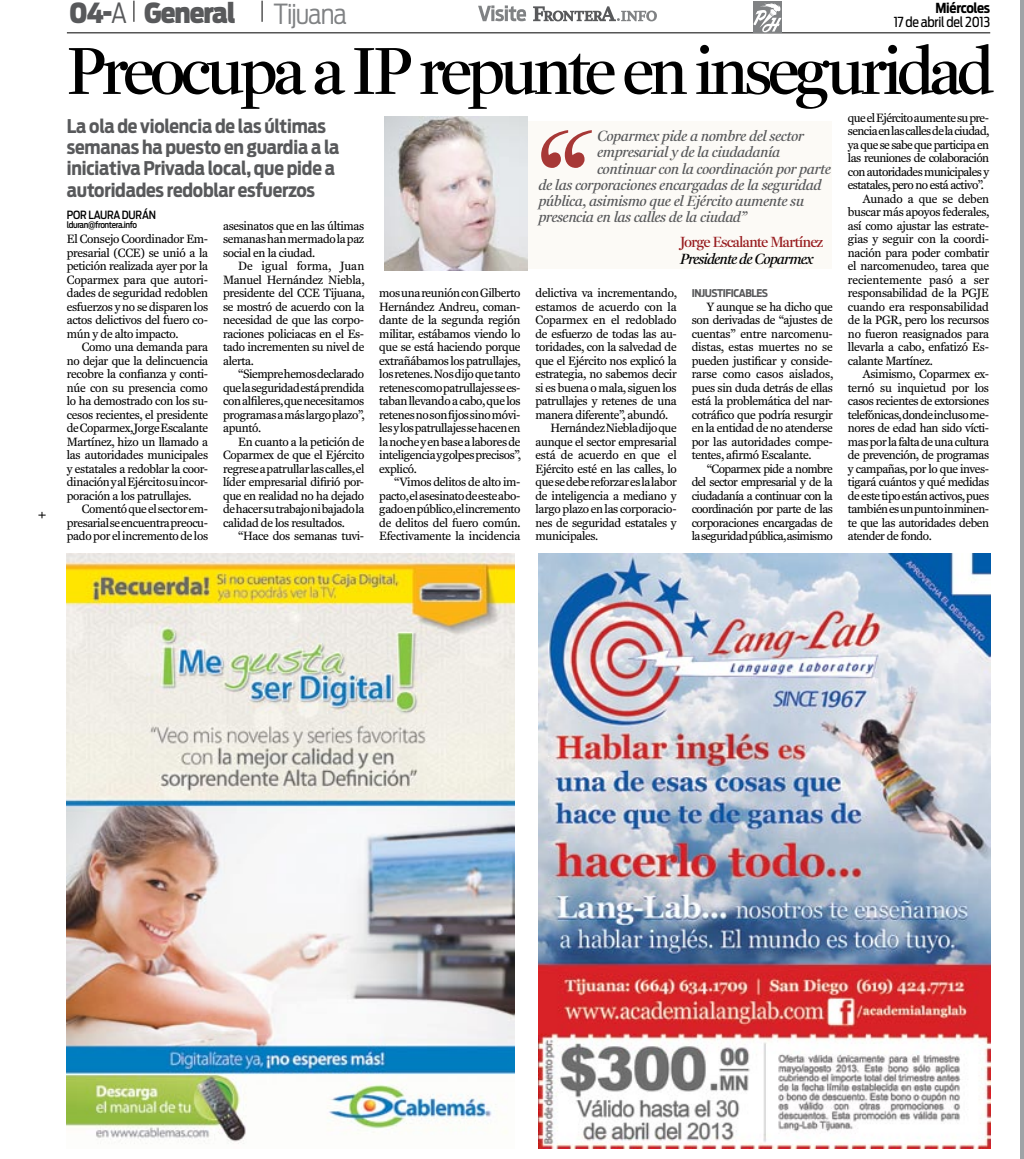
<style>
.page{position:relative;width:1024px;height:1159px;background:#fff}
.page>*{position:absolute;margin:0;border:0;box-sizing:border-box;transform-origin:0 0}
.t1{font:67.5px "Fenway Display";letter-spacing:-.04em;color:#000}
.t2{font:900 27.5px "Antenna Cond";letter-spacing:-.04em;color:#58595b}
.t3{font:300 27.5px "Antenna Cond";letter-spacing:-.04em;color:#808284}
.t4{font:700 18.75px/21.2px "Antenna Cond";letter-spacing:-.01em;color:#58595b}
.t5{font:italic 15px "Fenway Display";letter-spacing:.01em;color:#58595b}
.t6{font:15px "Fenway Display";letter-spacing:-.025em;color:#971b1e}
.t7{font:italic 15px "Fenway Display";letter-spacing:-.02em;color:#000}
.t8{font:13.75px "Antenna Cond";letter-spacing:-.02em;color:#000}
.t9{font:700 13.75px "Antenna Cond";letter-spacing:-.02em;color:#000}
.t10{font:12.25px/13.5px "Fenway";letter-spacing:-.025em;color:#000;text-align:justify}
.t11{font:12.25px "Fenway";letter-spacing:-.045em;color:#000}
.t12{font:12.25px "Fenway";color:#000}
.t13{font:500 11.25px "Antenna Cond";letter-spacing:-.02em;color:#000}
.t14{font:700 10.62px "Antenna Cond";letter-spacing:-.04em;color:#58595b}
.t15{font:500 8.75px "Antenna Cond";letter-spacing:-.04em;color:#000}
.s1{font-weight:300}
</style>
<div class="page">
<svg style="left:38px;top:512px;width:8px;height:6px"></svg>
<hr style="left:1021px;top:0;width:3px;height:1158px;background:#9fa3a6">
<div style="left:525px;top:122px;width:306px;height:147px;background:#fcfaf6"></div>
<hr style="left:67px;top:33px;width:923px;height:1px;background:#000">
<div style="left:753px;top:1px;width:28px;height:31px;background:#808284"></div>
<svg style="left:753px;top:3px;width:28px;height:29px"></svg>
<svg style="left:533px;top:6px;width:124px;height:15px"></svg>
<svg style="left:478px;top:5px;width:48px;height:16px"></svg>
<svg style="left:134px;top:1px;width:1px;height:21px"></svg>
<svg style="left:262px;top:1px;width:1px;height:21px"></svg>
<img style="left:67px;top:554px;width:447px;height:590px">
<img style="left:538px;top:554px;width:452px;height:594px">
<svg style="left:541px;top:130px;width:51px;height:38px"></svg>
<img style="left:384px;top:117px;width:143px;height:153px">
<h2 class="t2" style="left:69px;top:-4px;width:168px">04-<span class="s1">A</span> General</h2>
<h2 class="t3" style="left:273px;top:-2px;width:75px">Tijuana</h2>
<p class="t9" style="left:935px;top:0;width:56px">Miércoles</p>
<p class="t8" style="left:893px;top:14px;width:98px">17 de abril del 2013</p>
<h1 class="t1" style="left:67px;top:31px;width:928px">Preocupa a IP repunte en inseguridad</h1>
<h3 class="t4" style="left:67px;top:115px;width:274px">La ola de violencia de las últimas semanas ha puesto en guardia a la iniciativa Privada local, que pide a autoridades redoblar esfuerzos</h3>
<p class="t13" style="left:67px;top:208px;width:91px">Por Laura Durán</p>
<p class="t15" style="left:67px;top:219px;width:72px">lduran@frontera.info</p>
<p class="t10" style="left:67px;top:232px;width:143px">El Consejo Coordinador Em&shy;presarial (CCE) se unió a la petición realizada ayer por la Coparmex para que autori&shy;dades de seguridad redoblen esfuerzos y no se disparen los actos delictivos del fuero co&shy;mún y de alto impacto.</p>
<p class="t10" style="left:67px;top:340px;width:143px;text-indent:15px">Como una demanda para no dejar que la delincuencia recobre la confianza y conti&shy;núe con su presencia como lo ha demostrado con los su&shy;cesos recientes, el presidente de Coparmex, Jorge Escalante Martínez, hizo un llamado a las autoridades municipales y estatales a redoblar la coor&shy;dinación y al Ejército su incor&shy;poración a los patrullajes.</p>
<p class="t10" style="left:67px;top:502px;width:143px;text-indent:15px">Comentó que el sector em&shy;presarial se encuentra preocu&shy;pado por el incremento de los</p>
<p class="t10" style="left:223px;top:219px;width:143px">asesinatos que en las últimas semanas han mermado la paz social en la ciudad.</p>
<p class="t10" style="left:223px;top:259px;width:143px;text-indent:15px">De igual forma, Juan Manuel Hernández Niebla, presidente del CCE Tijuana, se mostró de acuerdo con la necesidad de que las corpo&shy;raciones policiacas en el Es&shy;tado incrementen su nivel de alerta.</p>
<p class="t10" style="left:223px;top:367px;width:143px;text-indent:15px">“Siempre hemos declarado que la seguridad está prendida con alfileres, que necesitamos programas a más largo plazo”, apuntó.</p>
<p class="t10" style="left:223px;top:435px;width:143px;text-indent:15px">En cuanto a la petición de Coparmex de que el Ejército regrese a patrullar las calles, el líder empresarial difirió por&shy;que en realidad no ha dejado de hacer su trabajo ni bajado la calidad de los resultados.</p>
<p class="t10" style="left:238px;top:529px;width:128px">“Hace dos semanas tuvi-</p>
<p class="t10" style="left:379px;top:286px;width:143px">mos una reunión con Gilberto Hernández Andreu, coman&shy;dante de la segunda región militar, estábamos viendo lo que se está haciendo porque extrañábamos los patrullajes, los retenes. Nos dijo que tanto retenes como patrullajes se es&shy;taban llevando a cabo, que los retenes no son fijos sino móvi&shy;les y los patrullajes se hacen en la noche y en base a labores de inteligencia y golpes precisos”, explicó.</p>
<p class="t10" style="left:379px;top:475px;width:143px;text-indent:15px">“Vimos delitos de alto im&shy;pacto, el asesinato de este abo&shy;gado en público, el incremento de delitos del fuero común.<br>Efectivamente la incidencia</p>
<p class="t5" style="left:597px;top:127px;width:208px">Coparmex pide a nombre del sector</p>
<p class="t5" style="left:597px;top:143px;width:184px">empresarial y de la ciudadanía</p>
<p class="t5" style="left:597px;top:160px;width:235px">continuar con la coordinación por parte</p>
<p class="t5" style="left:539px;top:176px;width:284px">de las corporaciones encargadas de la seguridad</p>
<p class="t5" style="left:539px;top:192px;width:267px">pública, asimismo que el Ejército aumente su</p>
<p class="t5" style="left:539px;top:208px;width:210px">presencia en las calles de la ciudad”</p>
<p class="t6" style="left:680px;top:233px;width:145px">Jorge Escalante Martínez</p>
<p class="t7" style="left:680px;top:249px;width:135px">Presidente de Coparmex</p>
<p class="t10" style="left:535px;top:286px;width:143px">delictiva va incrementando,</p>
<p class="t10" style="left:535px;top:300px;width:143px">estamos de acuerdo con la</p>
<p class="t10" style="left:535px;top:313px;width:143px">Coparmex en el redoblado</p>
<p class="t10" style="left:535px;top:327px;width:143px">de esfuerzo de todas las au-</p>
<p class="t10" style="left:535px;top:340px;width:143px">toridades, con la salvedad de</p>
<p class="t10" style="left:535px;top:354px;width:143px">que el Ejército nos explicó la</p>
<p class="t10" style="left:535px;top:367px;width:143px">estrategia, no sabemos decir</p>
<p class="t10" style="left:535px;top:381px;width:143px">si es buena o mala, siguen los</p>
<p class="t10" style="left:535px;top:394px;width:143px">patrullajes y retenes de una</p>
<p class="t10" style="left:535px;top:408px;width:134px">manera diferente”, abundó.</p>
<p class="t10" style="left:550px;top:421px;width:128px">Hernández Niebla dijo que</p>
<p class="t10" style="left:535px;top:435px;width:143px">aunque el sector empresarial</p>
<p class="t10" style="left:535px;top:448px;width:143px">está de acuerdo en que el</p>
<p class="t10" style="left:535px;top:462px;width:143px">Ejército esté en las calles, lo</p>
<p class="t10" style="left:535px;top:475px;width:143px">que se debe reforzar es la labor</p>
<p class="t10" style="left:535px;top:489px;width:143px">de inteligencia a mediano y</p>
<p class="t10" style="left:535px;top:502px;width:143px">largo plazo en las corporacio-</p>
<p class="t10" style="left:535px;top:516px;width:143px">nes de seguridad estatales y</p>
<p class="t10" style="left:535px;top:529px;width:64px">municipales.</p>
<p class="t14" style="left:692px;top:287px;width:78px">Injustificables</p>
<p class="t10" style="left:692px;top:300px;width:143px;text-indent:15px">Y aunque se ha dicho que son derivadas de “ajustes de cuentas” entre narcomenu&shy;distas, estas muertes no se pueden justificar y conside&shy;rarse como casos aislados, pues sin duda detrás de ellas está la problemática del nar&shy;cotráfico que podría resurgir en la entidad de no atenderse por las autoridades compe&shy;tentes, afirmó Escalante.</p>
<p class="t10" style="left:692px;top:462px;width:143px;text-indent:15px">“Coparmex pide a nombre del sector empresarial y de la ciudadanía a continuar con la coordinación por parte de las corporaciones encargadas de la seguridad pública, asimismo</p>
<p class="t11" style="left:848px;top:110px;width:143px">que el Ejército aumente su pre-</p>
<p class="t11" style="left:848px;top:123px;width:143px">sencia en las calles de la ciudad,</p>
<p class="t11" style="left:848px;top:137px;width:143px">ya que se sabe que participa en</p>
<p class="t11" style="left:848px;top:150px;width:143px">las reuniones de colaboración</p>
<p class="t11" style="left:848px;top:164px;width:143px">con autoridades municipales y</p>
<p class="t11" style="left:848px;top:177px;width:137px">estatales, pero no está activo”.</p>
<p class="t10" style="left:863px;top:192px;width:128px">Aunado a que se deben</p>
<p class="t10" style="left:848px;top:205px;width:143px">buscar más apoyos federales,</p>
<p class="t10" style="left:848px;top:219px;width:143px">así como ajustar las estrate-</p>
<p class="t10" style="left:848px;top:232px;width:143px">gias y seguir con la coordi-</p>
<p class="t10" style="left:848px;top:246px;width:143px">nación para poder combatir</p>
<p class="t10" style="left:848px;top:259px;width:143px">el narcomenudeo, tarea que</p>
<p class="t12" style="left:848px;top:272px;width:143px">recientemente pasó a ser</p>
<p class="t10" style="left:848px;top:286px;width:143px">responsabilidad de la PGJE</p>
<p class="t10" style="left:848px;top:300px;width:143px">cuando era responsabilidad</p>
<p class="t10" style="left:848px;top:313px;width:143px">de la PGR, pero los recursos</p>
<p class="t10" style="left:848px;top:327px;width:143px">no fueron reasignados para</p>
<p class="t10" style="left:848px;top:340px;width:143px">llevarla a cabo, enfatizó Es-</p>
<p class="t10" style="left:848px;top:354px;width:86px">calante Martínez.</p>
<p class="t10" style="left:863px;top:367px;width:128px">Asimismo, Coparmex ex-</p>
<p class="t10" style="left:848px;top:381px;width:143px">ternó su inquietud por los</p>
<p class="t10" style="left:848px;top:394px;width:143px">casos recientes de extorsiones</p>
<p class="t10" style="left:848px;top:408px;width:143px">telefónicas, donde incluso me-</p>
<p class="t10" style="left:848px;top:421px;width:143px">nores de edad han sido vícti-</p>
<p class="t10" style="left:848px;top:435px;width:143px">mas por la falta de una cultura</p>
<p class="t10" style="left:848px;top:448px;width:143px">de prevención, de programas</p>
<p class="t10" style="left:848px;top:462px;width:143px">y campañas, por lo que inves-</p>
<p class="t10" style="left:848px;top:475px;width:143px">tigará cuántos y qué medidas</p>
<p class="t10" style="left:848px;top:489px;width:143px">de este tipo están activos, pues</p>
<p class="t10" style="left:848px;top:502px;width:143px">también es un punto inminen-</p>
<p class="t10" style="left:848px;top:516px;width:143px">te que las autoridades deben</p>
<p class="t10" style="left:848px;top:529px;width:85px">atender de fondo.</p>
</div>
